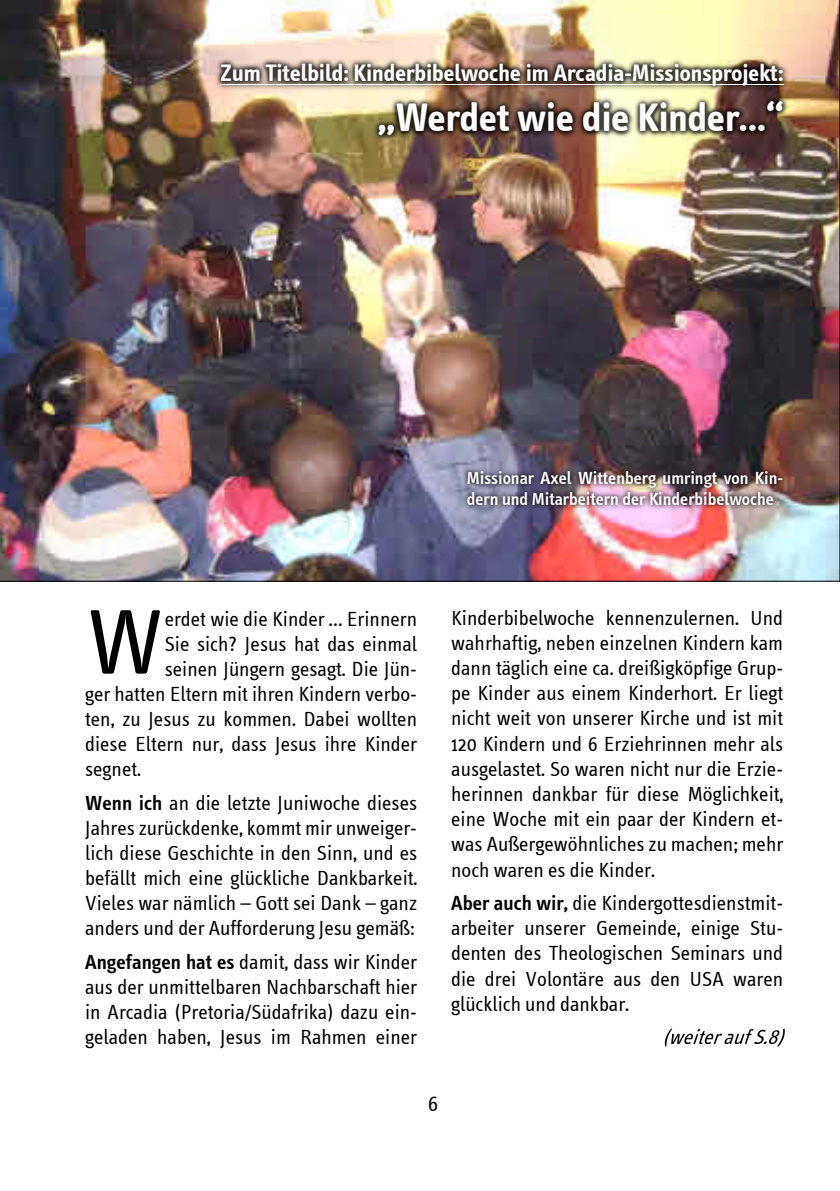
<style>
.page{position:relative;width:840px;height:1191px;background:#fff}
.page>*{position:absolute;margin:0;border:0;box-sizing:border-box;transform-origin:0 0}
.t1{font:94.6px "Info Text Normal";color:#000}
.t2{font:700 40px "Info Text";color:#fff}
.t3{font:700 24px "Info Text";color:#fff}
.t4{font:22px "Info Text Normal";color:#000}
.t5{font:21px/25.2px "Info Text Normal";color:#000;text-align:justify}
.t6{font:600 18px/20.8px "Info Text";color:#fff}
.s1{font-family:"Info Text";font-weight:600}
</style>
<div class="page">
<img style="left:0;top:0;width:839px;height:581px">
<svg style="left:664px;top:1028px;width:120px;height:18px"></svg>
<img style="left:78px;top:49px;width:720px;height:138px">
<hr style="left:220px;top:84px;width:562px;height:1px;background:#fff">
<img style="left:459px;top:459px;width:331px;height:120px">
<p class="t3" style="left:220px;top:63px;width:564px">Zum Titelbild: Kinderbibelwoche im Arcadia-Missionsprojekt:</p>
<h2 class="t2" style="left:378px;top:101px;width:406px">„Werdet wie die Kinder...“</h2>
<p class="t6" style="left:466px;top:469px;width:318px">Missionar Axel Wittenberg umringt von Kin&shy;dern und Mitarbeitern der Kinderbibelwoche</p>
<h1 class="t1" style="left:85px;top:602px;width:80px">W</h1>
<p class="t5" style="left:165px;top:607px;width:254px">erdet wie die Kinder … Erinnern</p>
<p class="t5" style="left:165px;top:633px;width:254px">Sie sich? Jesus hat das einmal</p>
<p class="t5" style="left:165px;top:658px;width:254px">seinen Jüngern gesagt. Die Jün-</p>
<p class="t5" style="left:85px;top:683px;width:333px">ger hatten Eltern mit ihren Kindern verbo-</p>
<p class="t5" style="left:85px;top:708px;width:333px">ten, zu Jesus zu kommen. Dabei wollten</p>
<p class="t5" style="left:85px;top:733px;width:333px">diese Eltern nur, dass Jesus ihre Kinder</p>
<p class="t5" style="left:85px;top:758px;width:57px">segnet.</p>
<p class="t5" style="left:85px;top:791px;width:334px"><span class="s1">Wenn ich</span> an die letzte Juniwoche dieses Jahres zurückdenke, kommt mir unweiger&shy;lich diese Geschichte in den Sinn, und es befällt mich eine glückliche Dankbarkeit.<br>Vieles war nämlich – Gott sei Dank – ganz anders und der Aufforderung Jesu gemäß:</p>
<p class="t5" style="left:85px;top:950px;width:333px"><span class="s1">Angefangen hat es</span> damit, dass wir Kinder aus der unmittelbaren Nachbarschaft hier in Arcadia (Pretoria/Südafrika) dazu ein&shy;geladen haben, Jesus im Rahmen einer</p>
<p class="t5" style="left:451px;top:606px;width:334px">Kinderbibelwoche kennenzulernen. Und wahrhaftig, neben einzelnen Kindern kam dann täglich eine ca. dreißigköpfige Grup&shy;pe Kinder aus einem Kinderhort. Er liegt nicht weit von unserer Kirche und ist mit 120 Kindern und 6 Erziehrinnen mehr als ausgelastet. So waren nicht nur die Erzie&shy;herinnen dankbar für diese Möglichkeit, eine Woche mit ein paar der Kindern et&shy;was Außergewöhnliches zu machen; mehr noch waren es die Kinder.</p>
<p class="t5" style="left:451px;top:892px;width:333px"><span class="s1">Aber auch wir,</span> die Kindergottesdienstmit&shy;arbeiter unserer Gemeinde, einige Stu&shy;denten des Theologischen Seminars und die drei Volontäre aus den USA waren glücklich und dankbar.</p>
<p class="t4" style="left:427px;top:1094px;width:12px">6</p>
</div>
